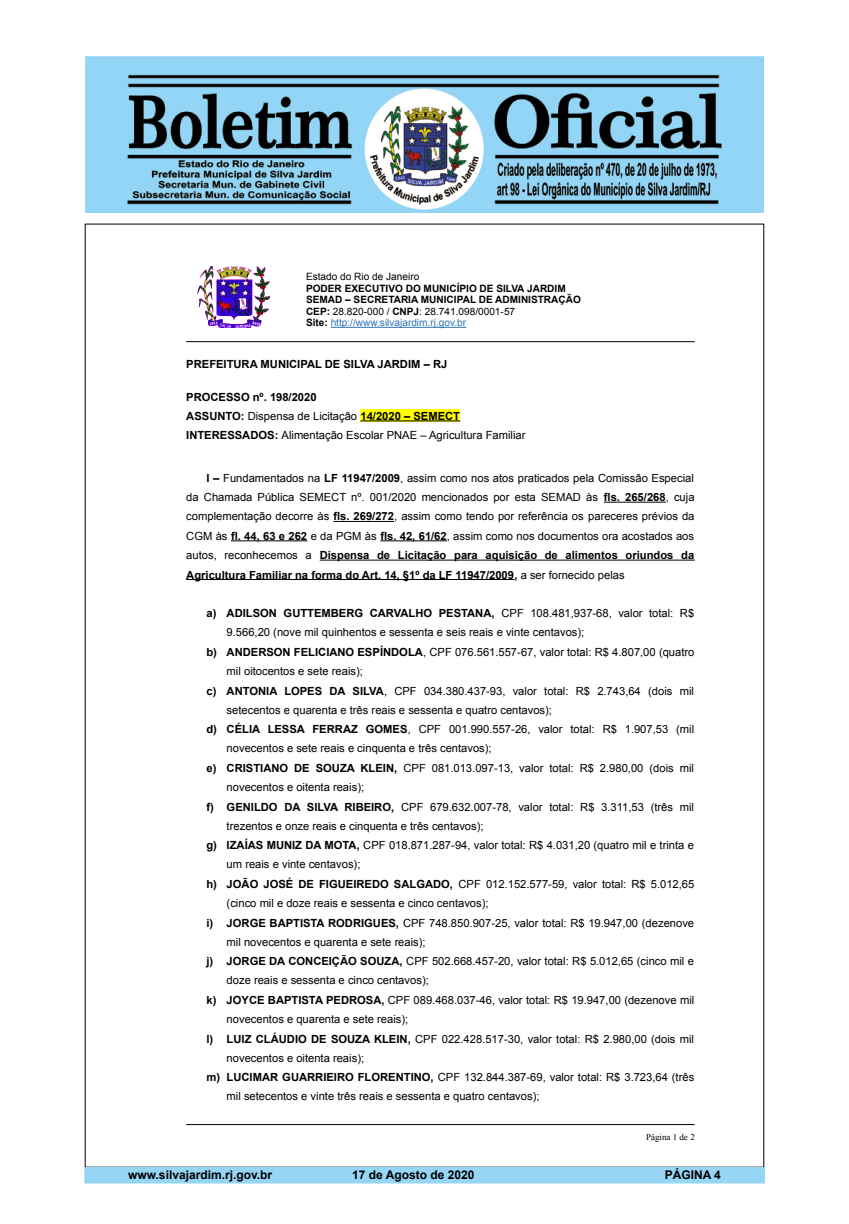
<style>
.page{position:relative;width:849px;height:1224px;background:#fff}
.page>*{position:absolute;margin:0;border:0;box-sizing:border-box;transform-origin:0 0}
.t1{font:700 12px "Arial";color:#000}
.t2{font:11.2px/19.3px "Arial";color:#000}
.t3{font:700 11.2px "Arial";color:#000}
.t4{font:700 10.1px/11.6px "Arial";color:#000}
.t5{font:10.1px "Arial";color:#000}
.t6{font:9px "Times New Roman";color:#000}
.s1{font-weight:400}
.s2{font-weight:400;color:#2e74b5}
.s3{font-weight:700}
</style>
<div class="page">
<img style="left:85px;top:57px;width:679px;height:155px">
<div style="left:85px;top:1167px;width:679px;height:16px;background:#96d5f4"></div>
<hr style="left:331px;top:327px;width:135px;height:1px;background:#2e74b5">
<div style="left:360px;top:409px;width:100px;height:13px;background:#ff0"></div>
<hr style="left:360px;top:421px;width:100px;height:1px;background:#000">
<hr style="left:604px;top:502px;width:62px;height:1px;background:#000">
<hr style="left:333px;top:521px;width:61px;height:1px;background:#000">
<hr style="left:231px;top:541px;width:76px;height:1px;background:#000">
<hr style="left:380px;top:541px;width:67px;height:1px;background:#000">
<hr style="left:320px;top:560px;width:375px;height:1px;background:#000">
<hr style="left:186px;top:579px;width:328px;height:1px;background:#000">
<hr style="left:186px;top:341px;width:508px;height:1px;background:#000">
<hr style="left:186px;top:1124px;width:508px;height:1px;background:#000">
<img style="left:197px;top:265px;width:74px;height:63px">
<p class="t5" style="left:306px;top:271px;width:115px">Estado do Rio de Janeiro</p>
<p class="t4" style="left:306px;top:282px;width:276px">PODER EXECUTIVO DO MUNICÍPIO DE SILVA JARDIM SEMAD – SECRETARIA MUNICIPAL DE ADMINISTRAÇÃO CEP: <span class="s1">28.820-000 /</span> CNPJ<span class="s1">: 28.741.098/0001-57<br></span>Site: <span class="s2">http://www.silvajardim.rj.gov.br</span></p>
<p class="t3" style="left:186px;top:358px;width:262px">PREFEITURA MUNICIPAL DE SILVA JARDIM – RJ</p>
<p class="t2" style="left:186px;top:387px;width:341px"><span class="s3">PROCESSO nº. 198/2020<br>ASSUNTO:</span> Dispensa de Licitação <span class="s3">14/2020 – SEMECT<br>INTERESSADOS:</span> Alimentação Escolar PNAE – Agricultura Familiar</p>
<p class="t2" style="left:186px;top:468px;width:510px;text-align:justify;text-indent:20px"><span class="s3">I –</span> Fundamentados na <span class="s3">LF 11947/2009</span>, assim como nos atos praticados pela Comissão Especial da Chamada Pública SEMECT nº. 001/2020 mencionados por esta SEMAD às <span class="s3">fls. 265/268</span>, cuja complementação decorre às <span class="s3">fls. 269/272</span>, assim como tendo por referência os pareceres prévios da CGM às <span class="s3">fl. 44, 63 e 262</span> e da PGM às <span class="s3">fls. 42, 61/62</span>, assim como nos documentos ora acostados aos autos, reconhecemos a <span class="s3">Dispensa de Licitação para aquisição de alimentos oriundos da Agricultura Familiar na forma do Art. 14, §1º da LF 11947/2009,</span> a ser fornecido pelas</p>
<p class="t3" style="left:206px;top:607px;width:489px">a) ADILSON GUTTEMBERG CARVALHO PESTANA, <span class="s1">CPF 108.481,937-68, valor total: R$</span></p>
<p class="t2" style="left:227px;top:623px;width:359px">9.566,20 (nove mil quinhentos e sessenta e seis reais e vinte centavos);</p>
<p class="t2" style="left:206px;top:642px;width:489px"><span class="s3">b) ANDERSON FELICIANO ESPÍNDOLA</span>, CPF 076.561.557-67, valor total: R$ 4.807,00 (quatro</p>
<p class="t2" style="left:227px;top:662px;width:138px">mil oitocentos e sete reais);</p>
<p class="t2" style="left:206px;top:681px;width:489px"><span class="s3">c) ANTONIA LOPES DA SILVA</span>, CPF 034.380.437-93, valor total: R$ 2.743,64 (dois mil</p>
<p class="t2" style="left:227px;top:700px;width:327px">setecentos e quarenta e três reais e sessenta e quatro centavos);</p>
<p class="t2" style="left:206px;top:720px;width:489px"><span class="s3">d) CÉLIA LESSA FERRAZ GOMES</span>, CPF 001.990.557-26, valor total: R$ 1.907,53 (mil</p>
<p class="t2" style="left:227px;top:739px;width:266px">novecentos e sete reais e cinquenta e três centavos);</p>
<p class="t2" style="left:206px;top:758px;width:489px"><span class="s3">e) CRISTIANO DE SOUZA KLEIN,</span> CPF 081.013.097-13, valor total: R$ 2.980,00 (dois mil</p>
<p class="t2" style="left:227px;top:778px;width:139px">novecentos e oitenta reais);</p>
<p class="t2" style="left:206px;top:797px;width:489px"><span class="s3">f) GENILDO DA SILVA RIBEIRO,</span> CPF 679.632.007-78, valor total: R$ 3.311,53 (três mil</p>
<p class="t2" style="left:227px;top:816px;width:258px">trezentos e onze reais e cinquenta e três centavos);</p>
<p class="t2" style="left:206px;top:836px;width:489px"><span class="s3">g) IZAÍAS MUNIZ DA MOTA,</span> CPF 018.871.287-94, valor total: R$ 4.031,20 (quatro mil e trinta e</p>
<p class="t2" style="left:227px;top:855px;width:135px">um reais e vinte centavos);</p>
<p class="t2" style="left:206px;top:874px;width:489px"><span class="s3">h) JOÃO JOSÉ DE FIGUEIREDO SALGADO,</span> CPF 012.152.577-59, valor total: R$ 5.012,65</p>
<p class="t2" style="left:227px;top:894px;width:263px">(cinco mil e doze reais e sessenta e cinco centavos);</p>
<p class="t2" style="left:206px;top:913px;width:489px"><span class="s3">i) JORGE BAPTISTA RODRIGUES,</span> CPF 748.850.907-25, valor total: R$ 19.947,00 (dezenove</p>
<p class="t2" style="left:227px;top:932px;width:201px">mil novecentos e quarenta e sete reais);</p>
<p class="t2" style="left:206px;top:952px;width:489px"><span class="s3">j) JORGE DA CONCEIÇÃO SOUZA,</span> CPF 502.668.457-20, valor total: R$ 5.012,65 (cinco mil e</p>
<p class="t2" style="left:227px;top:971px;width:204px">doze reais e sessenta e cinco centavos);</p>
<p class="t2" style="left:206px;top:990px;width:489px"><span class="s3">k) JOYCE BAPTISTA PEDROSA,</span> CPF 089.468.037-46, valor total: R$ 19.947,00 (dezenove mil</p>
<p class="t2" style="left:227px;top:1010px;width:183px">novecentos e quarenta e sete reais);</p>
<p class="t2" style="left:206px;top:1029px;width:489px"><span class="s3">l) LUIZ CLÁUDIO DE SOUZA KLEIN,</span> CPF 022.428.517-30, valor total: R$ 2.980,00 (dois mil</p>
<p class="t2" style="left:227px;top:1048px;width:139px">novecentos e oitenta reais);</p>
<p class="t2" style="left:206px;top:1068px;width:489px"><span class="s3">m) LUCIMAR GUARRIEIRO FLORENTINO,</span> CPF 132.844.387-69, valor total: R$ 3.723,64 (três</p>
<p class="t2" style="left:227px;top:1087px;width:314px">mil setecentos e vinte três reais e sessenta e quatro centavos);</p>
<p class="t6" style="left:646px;top:1134px;width:50px">Página 1 de 2</p>
<p class="t1" style="left:128px;top:1167px;width:146px">www.silvajardim.rj.gov.br</p>
<p class="t1" style="left:352px;top:1167px;width:124px">17 de Agosto de 2020</p>
<p class="t1" style="left:665px;top:1167px;width:58px">PÁGINA 4</p>
</div>
